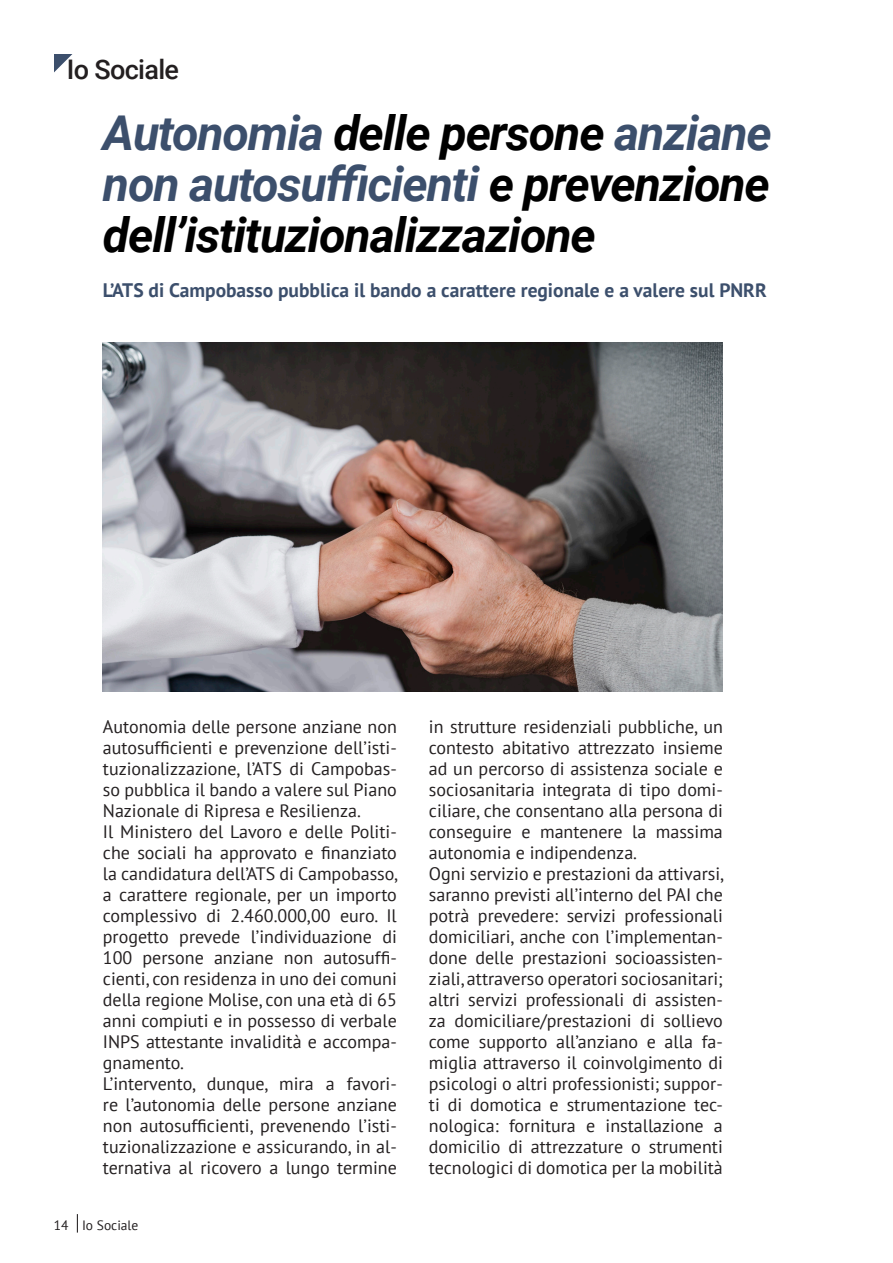
<style>
.page{position:relative;width:893px;height:1263px;background:#fff}
.page>*{position:absolute;margin:0;border:0;box-sizing:border-box;transform-origin:0 0}
.TITLE_3{font:italic 700 48px/51px "Roboto";letter-spacing:-.025em;color:#000;text-align:justify}
.TITLE_1{font:500 27px "Roboto";letter-spacing:-.025em;color:#231f20}
.body_text{font:700 19.5px "PT Sans";color:#3c4f6c}
.body_text-2{font:18px/21px "PT Sans";color:#231f20;text-align:justify}
.t1{font:13.5px "PT Sans";color:#231f20}
.s1{color:#3c4f6c}
</style>
<div class="page">
<svg style="left:77px;top:1214px;width:1px;height:18px"></svg>
<svg style="left:54px;top:54px;width:18px;height:18px"></svg>
<img style="left:103px;top:343px;width:620px;height:348px">
<p class="TITLE_1" style="left:67px;top:50px;width:114px">Io Sociale</p>
<p class="TITLE_3" style="left:103px;top:106px;width:671px"><span class="s1">Autonomia</span> delle persone <span class="s1">anziane non autosufficienti</span> e prevenzione dell’istituzionalizzazione</p>
<p class="body_text" style="left:103px;top:277px;width:665px">L’ATS di Campobasso pubblica il bando a carattere regionale e a valere sul PNRR</p>
<p class="body_text-2" style="left:103px;top:715px;width:295px">Autonomia delle persone anziane non autosufficienti e prevenzione dell’isti&shy;tuzionalizzazione, l’ATS di Campobas&shy;so pubblica il bando a valere sul Piano Nazionale di Ripresa e Resilienza.</p>
<p class="body_text-2" style="left:103px;top:820px;width:297px">Il Ministero del Lavoro e delle Politi&shy;che sociali ha approvato e finanziato la candidatura dell’ATS di Campobasso, a carattere regionale, per un importo complessivo di 2.460.000,00 euro. Il progetto prevede l’individuazione di 100 persone anziane non autosuffi&shy;cienti, con residenza in uno dei comuni della regione Molise, con una età di 65 anni compiuti e in possesso di verbale INPS attestante invalidità e accompa&shy;gnamento.</p>
<p class="body_text-2" style="left:103px;top:1072px;width:295px">L’intervento, dunque, mira a favori&shy;re l’autonomia delle persone anziane non autosufficienti, prevenendo l’isti&shy;tuzionalizzazione e assicurando, in al&shy;ternativa al ricovero a lungo termine</p>
<p class="t1" style="left:54px;top:1216px;width:86px">14 Io Sociale</p>
<p class="body_text-2" style="left:429px;top:715px;width:295px">in strutture residenziali pubbliche, un contesto abitativo attrezzato insieme ad un percorso di assistenza sociale e sociosanitaria integrata di tipo domi&shy;ciliare, che consentano alla persona di conseguire e mantenere la massima autonomia e indipendenza.</p>
<p class="body_text-2" style="left:429px;top:862px;width:297px">Ogni servizio e prestazioni da attivarsi, saranno previsti all’interno del PAI che potrà prevedere: servizi professionali domiciliari, anche con l’implementan&shy;done delle prestazioni socioassisten&shy;ziali, attraverso operatori sociosanitari; altri servizi professionali di assisten&shy;za domiciliare/prestazioni di sollievo come supporto all’anziano e alla fa&shy;miglia attraverso il coinvolgimento di psicologi o altri professionisti; suppor&shy;ti di domotica e strumentazione tec&shy;nologica: fornitura e installazione a domicilio di attrezzature o strumenti tecnologici di domotica per la mobilità</p>
</div>
